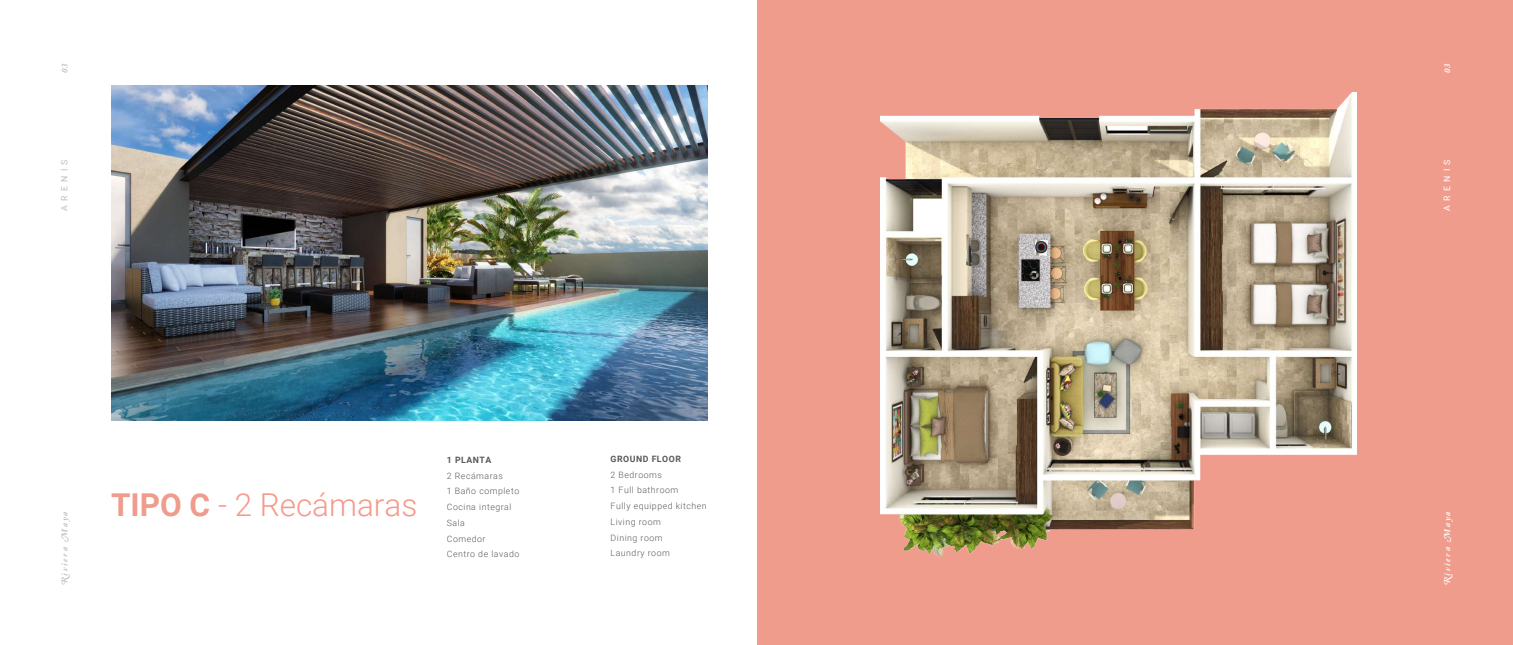
<style>
.page{position:relative;width:1513px;height:645px;background:#fff}
.page>*{position:absolute;margin:0;border:0;box-sizing:border-box;transform-origin:0 0}
.t1{font:300 31.5px "Roboto";color:#f6998a}
.t2{font:300 8.75px/15.8px "Roboto";letter-spacing:.06em;color:#58595b}
.t3{font:700 8.75px "Roboto";letter-spacing:.06em;color:#58595b}
.t4{font:8.75px "Amperzand";color:#fff}
.t5{font:8.75px "Amperzand";color:#bcbec0}
.t6{font:8.75px "Roboto";letter-spacing:.48em;color:#fff}
.t7{font:8.75px "Roboto";letter-spacing:.48em;color:#bcbec0}
.s1{font-weight:700;color:#ef9c8d}
</style>
<div class="page">
<img style="left:112px;top:85px;width:595px;height:335px">
<div style="left:757px;top:0;width:756px;height:645px;background:#ef9c8d"></div>
<img style="left:880px;top:92px;width:477px;height:464px">
<p class="t5" style="left:60px;top:73px;width:11px;rotate:-90deg">03</p>
<p class="t7" style="left:58px;top:211px;width:52px;rotate:-90deg">ARENIS</p>
<p class="t5" style="left:60px;top:585px;width:75px;rotate:-90deg">Riviera Maya</p>
<h1 class="t1" style="left:111px;top:483px;width:308px"><span class="s1">TIPO C</span> - 2 Recámaras</h1>
<p class="t3" style="left:447px;top:454px;width:46px">1 PLANTA</p>
<p class="t2" style="left:447px;top:467px;width:74px">2 Recámaras<br>1 Baño completo<br>Cocina integral<br>Sala<br>Comedor<br>Centro de lavado</p>
<p class="t3" style="left:611px;top:453px;width:72px">GROUND FLOOR</p>
<p class="t2" style="left:611px;top:466px;width:98px">2 Bedrooms<br>1 Full bathroom<br>Fully equipped kitchen<br>Living room<br>Dining room<br>Laundry room</p>
<p class="t4" style="left:1443px;top:73px;width:11px;rotate:-90deg">03</p>
<p class="t6" style="left:1441px;top:211px;width:52px;rotate:-90deg">ARENIS</p>
<p class="t4" style="left:1443px;top:585px;width:75px;rotate:-90deg">Riviera Maya</p>
</div>
